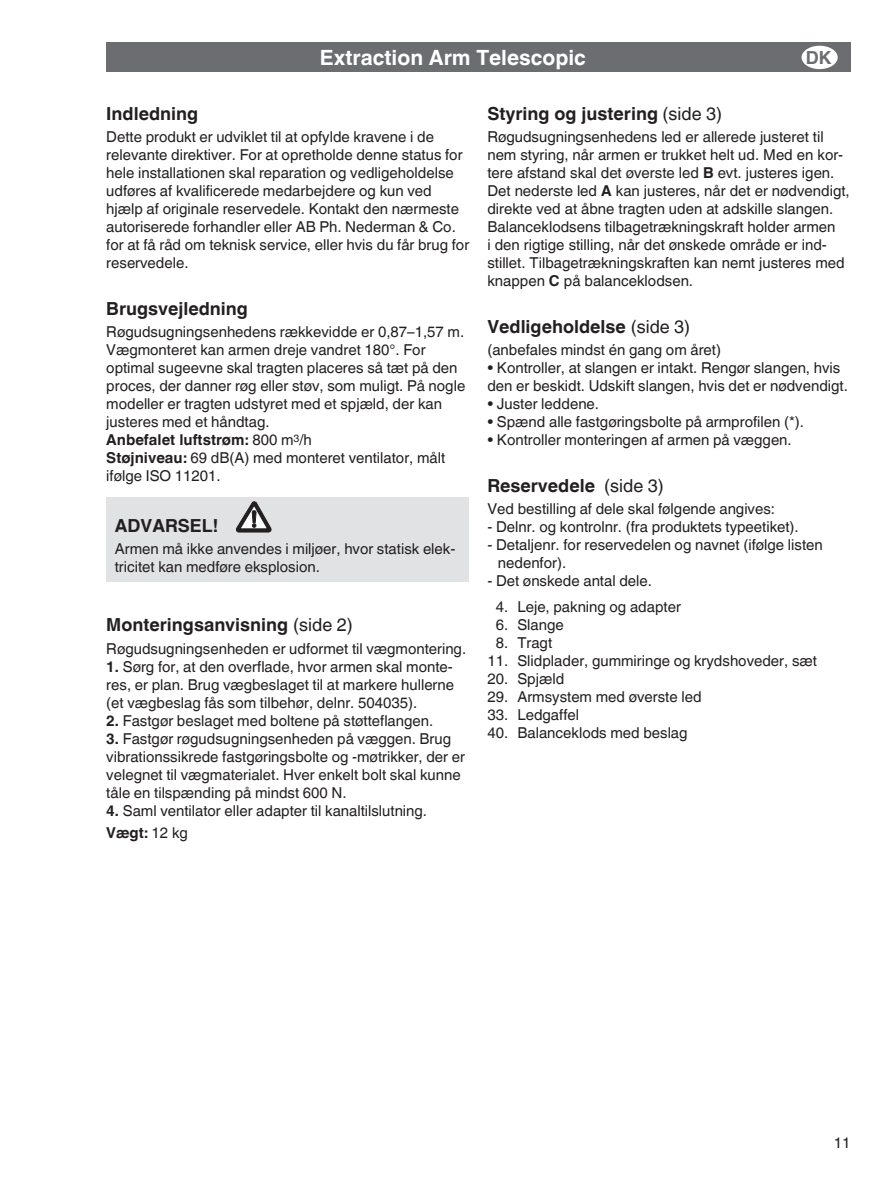
<style>
.page{position:relative;width:893px;height:1191px;background:#fff}
.page>*{position:absolute;margin:0;border:0;box-sizing:border-box;transform-origin:0 0}
.t1{font:700 21px "Helvetica Linotype";color:#fff}
.t2{font:700 18px "Helvetica Linotype";color:#231f20}
.t3{font:700 18px "Helvetica Linotype";color:#6c6d70}
.t4{font:15px/18px "Helvetica Linotype";color:#231f20}
.s1{font-weight:700}
.s2{font-weight:400}
</style>
<div class="page">
<div style="left:106px;top:497px;width:363px;height:84px;background:#e1e2e4"></div>
<div style="left:106px;top:43px;width:744px;height:29px;background:#6c6d70"></div>
<div style="left:801px;top:46px;width:37px;height:23px;background:#fff;border-radius:50%"></div>
<svg style="left:236px;top:501px;width:35px;height:31px"></svg>
<h1 class="t1" style="left:320px;top:46px;width:267px">Extraction Arm Telescopic</h1>
<p class="t3" style="left:806px;top:48px;width:27px">DK</p>
<p class="t2" style="left:106px;top:103px;width:94px">Indledning</p>
<p class="t4" style="left:106px;top:128px;width:364px">Dette produkt er udviklet til at opfylde kravene i de relevante direktiver. For at opretholde denne status for hele installationen skal reparation og vedligeholdelse udføres af kvalificerede medarbejdere og kun ved hjælp af originale reservedele. Kontakt den nærmeste autoriserede forhandler eller AB Ph. Nederman &amp; Co. for at få råd om teknisk service, eller hvis du får brug for reservedele.</p>
<p class="t2" style="left:106px;top:298px;width:143px">Brugsvejledning</p>
<p class="t4" style="left:106px;top:323px;width:360px">Røgudsugningsenhedens rækkevidde er 0,87–1 ,57 m.<br>Vægmonteret kan armen dreje vandret 1 80°. For optimal sugeevne skal tragten placeres så tæt på den proces, der danner røg eller støv, som muligt. På nogle modeller er tragten udstyret med et spjæld, der kan justeres med et håndtag.<br><span class="s1">Anbefalet luftstrøm:</span> 800 m<sup>3</sup>/h<br><span class="s1">Støjniveau:</span> 69 dB(A) med monteret ventilator, målt ifølge ISO 11 201 .</p>
<p class="t2" style="left:115px;top:515px;width:105px">ADVARSEL!</p>
<p class="t4" style="left:115px;top:540px;width:342px">Armen må ikke anvendes i miljøer, hvor statisk elek&shy;tricitet kan medføre eksplosion.</p>
<p class="t2" style="left:106px;top:614px;width:248px">Monteringsanvisning <span class="s2">(side 2)</span></p>
<p class="t4" style="left:106px;top:639px;width:361px">Røgudsugningsenheden er udformet til vægmontering.</p>
<p class="t4" style="left:106px;top:657px;width:349px;text-align:justify"><span class="s1">1.</span> Sørg for, at den overflade, hvor armen skal monte&shy;res, er plan. Brug vægbeslaget til at markere hullerne (et vægbeslag fås som tilbehør, delnr. 504035).</p>
<p class="t4" style="left:106px;top:711px;width:328px"><span class="s1">2.</span> Fastgør beslaget med boltene på støtteflangen.</p>
<p class="t4" style="left:106px;top:729px;width:360px"><span class="s1">3.</span> Fastgør røgudsugningsenheden på væggen. Brug vibrationssikrede fastgøringsbolte og -møtrikker, der er velegnet til vægmaterialet. Hver enkelt bolt skal kunne tåle en tilspænding på mindst 600 N.</p>
<p class="t4" style="left:106px;top:799px;width:322px;line-height:22.2px"><span class="s1">4.</span> Saml ventilator eller adapter til kanaltilslutning.<br><span class="s1">Vægt:</span> 1 2 kg</p>
<p class="t2" style="left:487px;top:103px;width:236px">Styring og justering <span class="s2">(side 3)</span></p>
<p class="t4" style="left:487px;top:128px;width:364px">Røgudsugningsenhedens led er allerede justeret til nem styring, når armen er trukket helt ud. Med en kor&shy;tere afstand skal det øverste led <span class="s1">B</span> evt. justeres igen.<br>Det nederste led <span class="s1">A</span> kan justeres, når det er nødvendigt, direkte ved at åbne tragten uden at adskille slangen.<br>Balanceklodsens tilbagetrækningskraft holder armen<br>i den rigtige stilling, når det ønskede område er ind&shy;stillet. Tilbagetrækningskraften kan nemt justeres med knappen <span class="s1">C</span> på balanceklodsen.</p>
<p class="t2" style="left:487px;top:316px;width:204px">Vedligeholdelse <span class="s2">(side 3)</span></p>
<p class="t4" style="left:487px;top:341px;width:235px">(anbefales mindst én gang om året)</p>
<p class="t4" style="left:487px;top:359px;width:362px">• Kontroller, at slangen er intakt. Rengør slangen, hvis den er beskidt. Udskift slangen, hvis det er nødvendigt.</p>
<p class="t4" style="left:487px;top:395px;width:113px">• Juster leddene.</p>
<p class="t4" style="left:487px;top:413px;width:318px">• Spænd alle fastgøringsbolte på armprofilen (*).</p>
<p class="t4" style="left:487px;top:431px;width:306px">• Kontroller monteringen af armen på væggen.</p>
<p class="t2" style="left:487px;top:475px;width:178px">Reservedele <span class="s2">(side 3)</span></p>
<p class="t4" style="left:487px;top:500px;width:289px">Ved bestilling af dele skal følgende angives:</p>
<p class="t4" style="left:487px;top:518px;width:313px">- Delnr. og kontrolnr. (fra produktets typeetiket).</p>
<p class="t4" style="left:498px;top:536px;width:326px;text-indent:-10px">- Detaljenr. for reservedelen og navnet (ifølge listen nedenfor).</p>
<p class="t4" style="left:487px;top:572px;width:166px">- Det ønskede antal dele.</p>
<p class="t4" style="left:496px;top:598px;width:186px">4. Leje, pakning og adapter</p>
<p class="t4" style="left:496px;top:616px;width:69px">6. Slange</p>
<p class="t4" style="left:487px;top:634px;width:331px;text-indent:8px">8. Tragt<br>11 . Slidplader, gummiringe og krydshoveder, sæt</p>
<p class="t4" style="left:487px;top:670px;width:78px">20. Spjæld</p>
<p class="t4" style="left:487px;top:688px;width:215px">29. Armsystem med øverste led</p>
<p class="t4" style="left:487px;top:706px;width:93px">33. Ledgaffel</p>
<p class="t4" style="left:487px;top:724px;width:202px">40. Balanceklods med beslag</p>
<p class="t4" style="left:834px;top:1133px;width:8px">11</p>
</div>
